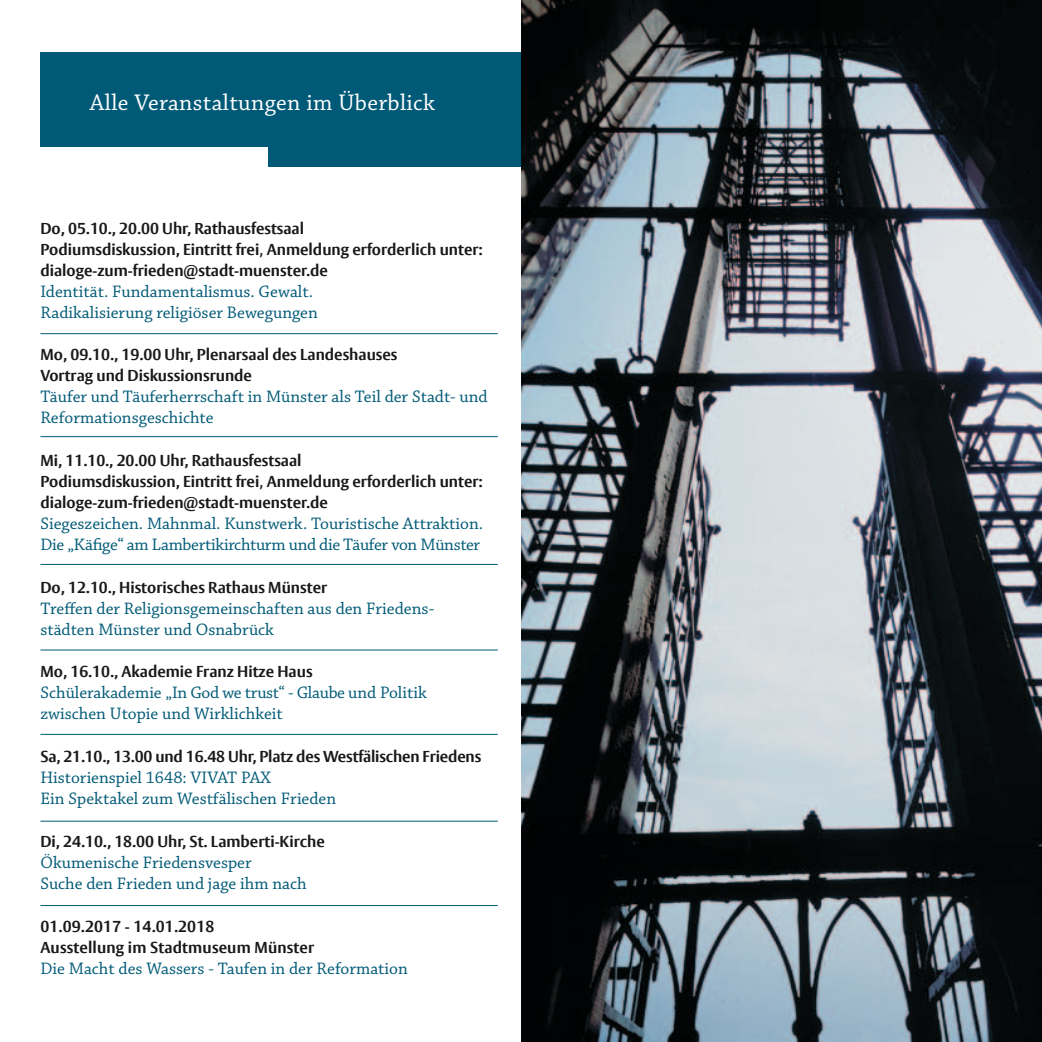
<style>
.page{position:relative;width:1042px;height:1042px;background:#fff}
.page>*{position:absolute;margin:0;border:0;box-sizing:border-box;transform-origin:0 0}
.t1{font:23.8px "Chaparral Pro";letter-spacing:.015em;color:#fff}
.t2{font:17.5px/21px "Chaparral Pro";color:#005a77}
.t3{font:700 15.75px/21px "Vesta Pro";color:#1a181b}
.s1{font-weight:400;font-size:17.5px}
</style>
<div class="page">
<img style="left:521px;top:0;width:521px;height:1042px">
<div style="left:40px;top:52px;width:481px;height:95px;background:#005a77"></div>
<div style="left:268px;top:132px;width:253px;height:34px;background:#005a77"></div>
<hr style="left:40px;top:333px;width:458px;height:1px;background:#005a77">
<hr style="left:40px;top:436px;width:458px;height:1px;background:#005a77">
<hr style="left:40px;top:564px;width:458px;height:1px;background:#005a77">
<hr style="left:40px;top:650px;width:458px;height:1px;background:#005a77">
<hr style="left:40px;top:734px;width:458px;height:1px;background:#005a77">
<hr style="left:40px;top:821px;width:458px;height:1px;background:#005a77">
<hr style="left:40px;top:905px;width:458px;height:1px;background:#005a77">
<h1 class="t1" style="left:90px;top:89px;width:347px">Alle Veranstaltungen im Überblick</h1>
<p class="t3" style="left:40px;top:218px;width:444px">Do, 05.10., 20.00 Uhr, Rathausfestsaal<br>Podiumsdiskussion, Eintritt frei<span class="s1">,</span> Anmeldung erforderlich unter: dialoge-zum-frieden@stadt-muenster.de</p>
<p class="t2" style="left:40px;top:282px;width:279px">Identität. Fundamentalismus. Gewalt.<br>Radikalisierung religiöser Bewegungen</p>
<p class="t3" style="left:40px;top:344px;width:359px">Mo, 09.10., 19.00 Uhr, Plenarsaal des Landeshauses<br>Vortrag und Diskussionsrunde</p>
<p class="t2" style="left:40px;top:387px;width:449px">Täufer und Täuferherrschaft in Münster als Teil der Stadt- und<br>Reformationsgeschichte</p>
<p class="t3" style="left:40px;top:450px;width:444px">Mi, 11.10., 20.00 Uhr, Rathausfestsaal<br>Podiumsdiskussion, Eintritt frei<span class="s1">,</span> Anmeldung erforderlich unter: dialoge-zum-frieden@stadt-muenster.de</p>
<p class="t2" style="left:40px;top:514px;width:444px">Siegeszeichen. Mahnmal. Kunstwerk. Touristische Attraktion.<br>Die „Käfige“ am Lambertikirchturm und die Täufer von Münster</p>
<p class="t3" style="left:40px;top:577px;width:288px">Do, 12.10., Historisches Rathaus Münster</p>
<p class="t2" style="left:40px;top:599px;width:395px">Treffen der Religionsgemeinschaften aus den Friedens&shy;städten Münster und Osnabrück</p>
<p class="t3" style="left:40px;top:661px;width:274px">Mo, 16.10., Akademie Franz Hitze Haus</p>
<p class="t2" style="left:40px;top:683px;width:388px">Schülerakademie „In God we trust“ - Glaube und Politik zwischen Utopie und Wirklichkeit</p>
<p class="t3" style="left:40px;top:746px;width:442px">Sa, 21.10., 13.00 und 16.48 Uhr, Platz des Westfälischen Friedens</p>
<p class="t2" style="left:40px;top:768px;width:297px">Historienspiel 1648: VIVAT PAX<br>Ein Spektakel zum Westfälischen Frieden</p>
<p class="t3" style="left:40px;top:831px;width:286px">Di, 24.10., 18.00 Uhr, St. Lamberti-Kirche</p>
<p class="t2" style="left:40px;top:853px;width:268px">Ökumenische Friedensvesper<br>Suche den Frieden und jage ihm nach</p>
<p class="t3" style="left:40px;top:916px;width:275px">01.09.2017 - 14.01.2018<br>Ausstellung im Stadtmuseum Münster</p>
<p class="t2" style="left:40px;top:959px;width:369px">Die Macht des Wassers - Taufen in der Reformation</p>
</div>
